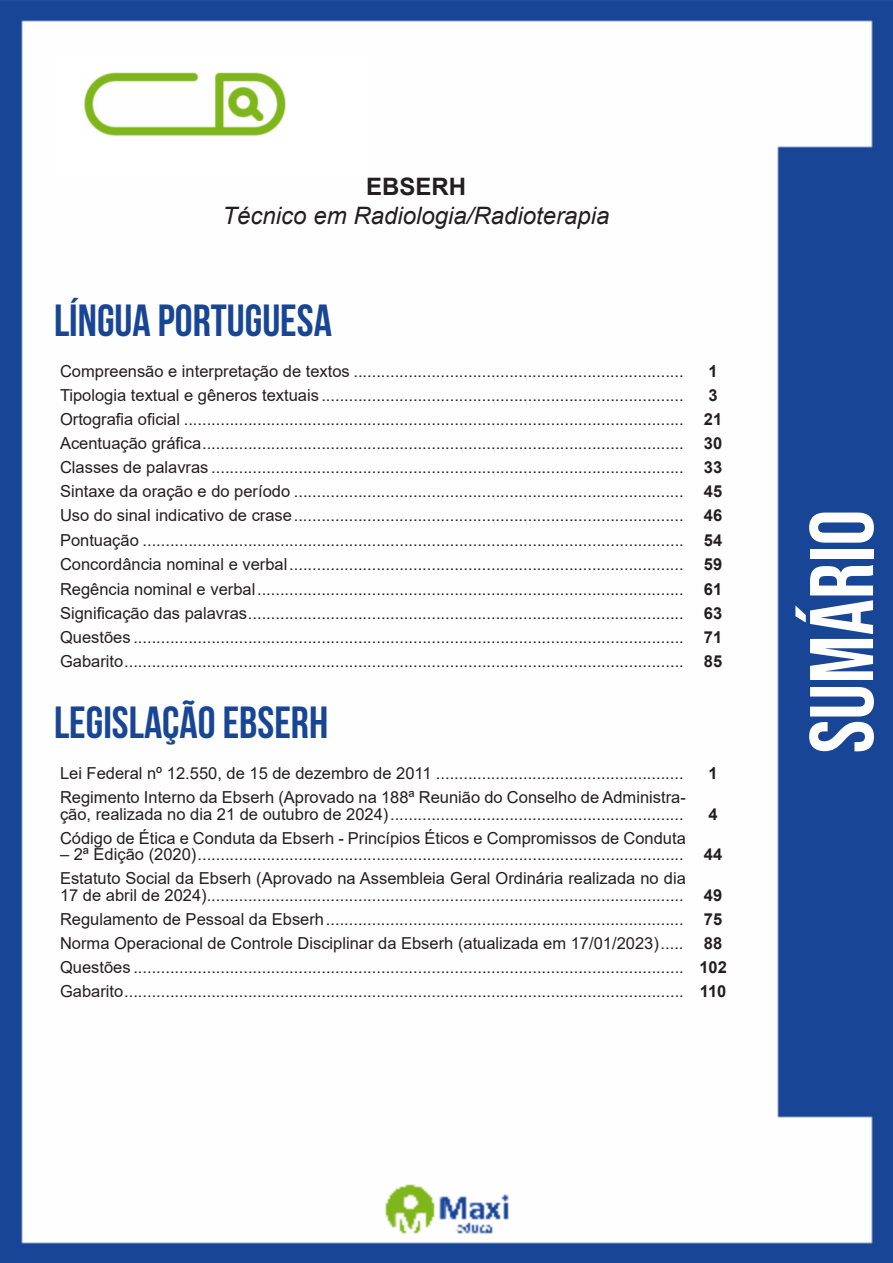
<style>
.page{position:relative;width:893px;height:1263px;background:#fff}
.page>*{position:absolute;margin:0;border:0;box-sizing:border-box;transform-origin:0 0}
.t1{font:90px "Bebas Neue";color:#fff}
.t2{font:700 45px "Bebas Neue";color:#184695}
.t3{font:italic 24px "Arial";color:#231f20}
.t4{font:700 24px "Arial";color:#231f20}
.ALTERNATIVAS{font:16.5px/16.5px "Arial";color:#231f20}
.INDICE{font:700 16.5px "Arial";color:#231f20}
</style>
<div class="page">
<img style="left:0;top:0;width:893px;height:1263px">
<div style="left:55px;top:55px;width:317px;height:121px;background:#fff"></div>
<img style="left:84px;top:72px;width:201px;height:64px">
<p class="t4" style="left:366px;top:170px;width:102px">EBSERH</p>
<p class="t3" style="left:223px;top:200px;width:388px">Técnico em Radiologia/Radioterapia</p>
<p class="t2" style="left:54px;top:295px;width:279px">LÍNGUA PORTUGUESA</p>
<p class="ALTERNATIVAS" style="left:60px;top:363px;width:625px">Compreensão e interpretação de textos ........................................................................</p>
<p class="INDICE" style="left:708px;top:360px;width:11px">1</p>
<p class="ALTERNATIVAS" style="left:60px;top:387px;width:625px">Tipologia textual e gêneros textuais ...............................................................................</p>
<p class="INDICE" style="left:708px;top:384px;width:11px">3</p>
<p class="ALTERNATIVAS" style="left:60px;top:411px;width:625px">Ortografia oficial .............................................................................................................</p>
<p class="INDICE" style="left:704px;top:408px;width:20px">21</p>
<p class="ALTERNATIVAS" style="left:60px;top:435px;width:625px">Acentuação gráfica.........................................................................................................</p>
<p class="INDICE" style="left:704px;top:432px;width:20px">30</p>
<p class="ALTERNATIVAS" style="left:60px;top:459px;width:625px">Classes de palavras .......................................................................................................</p>
<p class="INDICE" style="left:704px;top:456px;width:20px">33</p>
<p class="ALTERNATIVAS" style="left:60px;top:483px;width:625px">Sintaxe da oração e do período .....................................................................................</p>
<p class="INDICE" style="left:704px;top:480px;width:20px">45</p>
<p class="ALTERNATIVAS" style="left:60px;top:507px;width:625px">Uso do sinal indicativo de crase.....................................................................................</p>
<p class="INDICE" style="left:704px;top:504px;width:20px">46</p>
<p class="ALTERNATIVAS" style="left:60px;top:532px;width:625px">Pontuação ......................................................................................................................</p>
<p class="INDICE" style="left:704px;top:529px;width:20px">54</p>
<p class="ALTERNATIVAS" style="left:60px;top:556px;width:625px">Concordância nominal e verbal......................................................................................</p>
<p class="INDICE" style="left:704px;top:553px;width:20px">59</p>
<p class="ALTERNATIVAS" style="left:60px;top:580px;width:625px">Regência nominal e verbal.............................................................................................</p>
<p class="INDICE" style="left:704px;top:577px;width:20px">61</p>
<p class="ALTERNATIVAS" style="left:60px;top:604px;width:625px">Significação das palavras...............................................................................................</p>
<p class="INDICE" style="left:704px;top:601px;width:20px">63</p>
<p class="ALTERNATIVAS" style="left:60px;top:628px;width:625px">Questões ........................................................................................................................</p>
<p class="INDICE" style="left:704px;top:625px;width:20px">71</p>
<p class="ALTERNATIVAS" style="left:60px;top:652px;width:625px">Gabarito..........................................................................................................................</p>
<p class="INDICE" style="left:704px;top:649px;width:20px">85</p>
<p class="t2" style="left:54px;top:697px;width:276px">LEGISLAÇÃO EBSERH</p>
<p class="ALTERNATIVAS" style="left:60px;top:765px;width:625px">Lei Federal nº 12.550, de 15 de dezembro de 2011 ......................................................</p>
<p class="INDICE" style="left:708px;top:762px;width:11px">1</p>
<p class="ALTERNATIVAS" style="left:60px;top:789px;width:627px">Regimento Interno da Ebserh (Aprovado na 188ª Reunião do Conselho de Administra&shy;ção, realizada no dia 21 de outubro de 2024)................................................................</p>
<p class="INDICE" style="left:708px;top:802px;width:11px">4</p>
<p class="ALTERNATIVAS" style="left:60px;top:829px;width:627px">Código de Ética e Conduta da Ebserh - Princípios Éticos e Compromissos de Conduta</p>
<p class="ALTERNATIVAS" style="left:60px;top:846px;width:625px">– 2ª Edição (2020)..........................................................................................................</p>
<p class="INDICE" style="left:704px;top:843px;width:20px">44</p>
<p class="ALTERNATIVAS" style="left:60px;top:870px;width:627px">Estatuto Social da Ebserh (Aprovado na Assembleia Geral Ordinária realizada no dia<br>17 de abril de 2024)........................................................................................................</p>
<p class="INDICE" style="left:704px;top:883px;width:20px">49</p>
<p class="ALTERNATIVAS" style="left:60px;top:910px;width:625px">Regulamento de Pessoal da Ebserh..............................................................................</p>
<p class="INDICE" style="left:704px;top:907px;width:20px">75</p>
<p class="ALTERNATIVAS" style="left:60px;top:934px;width:625px">Norma Operacional de Controle Disciplinar da Ebserh (atualizada em 17/01/2023).....</p>
<p class="INDICE" style="left:704px;top:931px;width:20px">88</p>
<p class="ALTERNATIVAS" style="left:60px;top:958px;width:625px">Questões ........................................................................................................................</p>
<p class="INDICE" style="left:699px;top:955px;width:29px">102</p>
<p class="ALTERNATIVAS" style="left:60px;top:982px;width:625px">Gabarito..........................................................................................................................</p>
<p class="INDICE" style="left:700px;top:979px;width:28px">110</p>
<h1 class="t1" style="left:791px;top:753px;width:245px;rotate:-90deg">sumário</h1>
</div>
